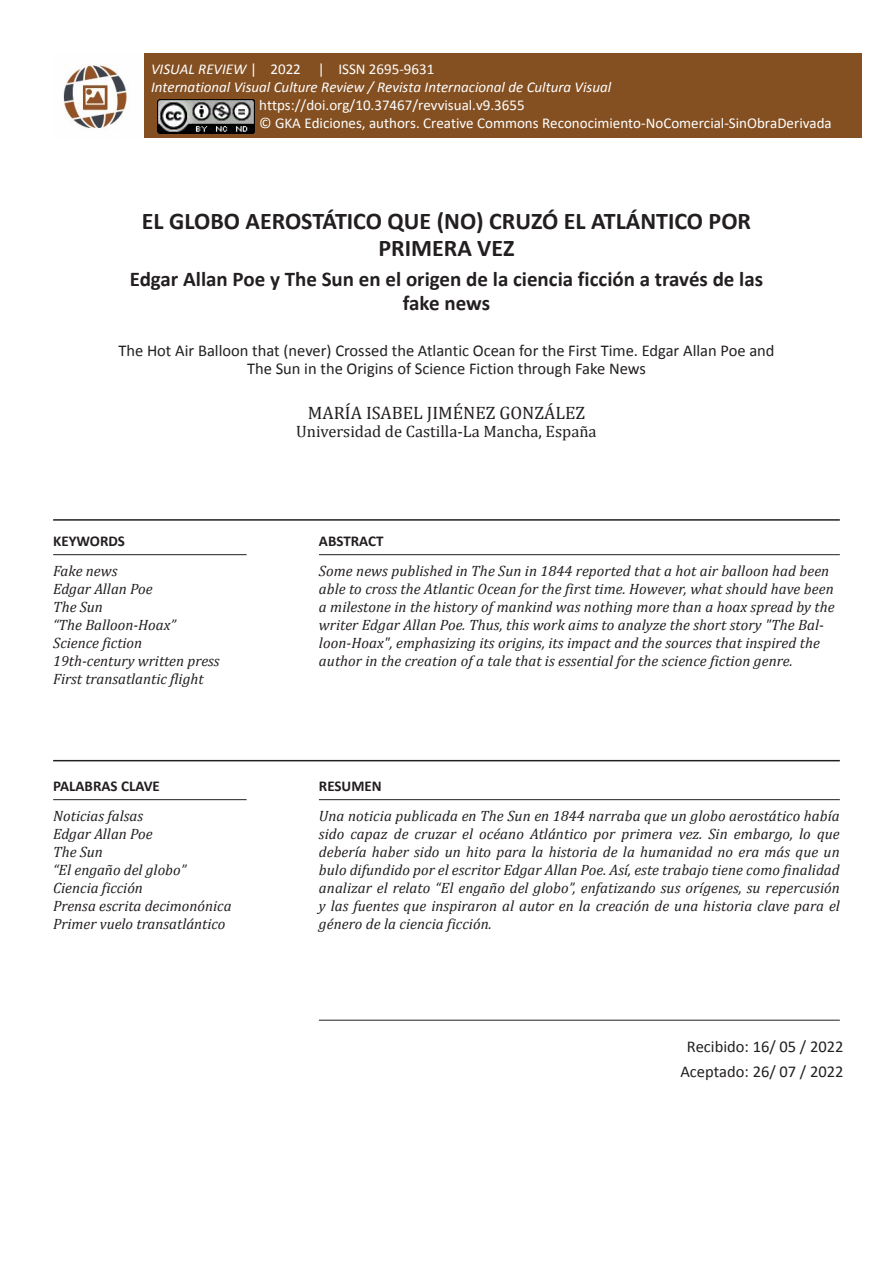
<style>
.page{position:relative;width:893px;height:1263px;background:#fff}
.page>*{position:absolute;margin:0;border:0;box-sizing:border-box;transform-origin:0 0}
.Titulo_Artículo{font:700 24px/27px "Calibri";color:#231f20;text-align:center}
.Subtitulo_Artículo{font:700 21px/24px "Calibri";color:#231f20;text-align:center}
.Autor{font:18px "Cambria";color:#231f20}
.Titulo_Ingles{font:16.5px/18px "Calibri";color:#231f20;text-align:center}
.DATE-HOME{font:16.5px/24.6px "Calibri";color:#231f20;text-align:center}
.Cita{font:16.5px "Cambria";color:#231f20}
.CONTENT-HOME{font:italic 15px/18px "Cambria";letter-spacing:.005em;color:#231f20}
.t1{font:15px "Calibri";color:#fff}
.t2{font:italic 15px "Calibri";color:#fff}
.WORDS-HOME{font:700 15px "Calibri";color:#231f20}
.s1{font-style:italic}
</style>
<div class="page">
<hr style="left:53px;top:519px;width:787px;height:2px;background:#231f20">
<hr style="left:53px;top:760px;width:787px;height:1px;background:#231f20">
<hr style="left:53px;top:554px;width:194px;height:1px;background:#231f20">
<hr style="left:53px;top:799px;width:194px;height:1px;background:#231f20">
<hr style="left:319px;top:554px;width:521px;height:1px;background:#231f20">
<hr style="left:319px;top:799px;width:521px;height:1px;background:#231f20">
<hr style="left:319px;top:1020px;width:521px;height:1px;background:#231f20">
<img style="left:63px;top:64px;width:64px;height:66px">
<div style="left:144px;top:53px;width:718px;height:85px;background:#845022"></div>
<img style="left:158px;top:99px;width:97px;height:34px">
<p class="t1" style="left:151px;top:60px;width:285px"><span class="s1">VISUAL REVIEW</span> | 2022 | ISSN 2695-9631</p>
<p class="t2" style="left:151px;top:78px;width:462px">International Visual Culture Review / Revista Internacional de Cultura Visual</p>
<p class="t1" style="left:259px;top:96px;width:267px">https://doi.org/10.37467/revvisual.v9.3655</p>
<p class="t1" style="left:259px;top:113px;width:574px">© GKA Ediciones, authors. Creative Commons Reconocimiento-NoComercial-SinObraDerivada</p>
<p class="Titulo_Artículo" style="left:142px;top:206px;width:611px">EL GLOBO AEROSTÁTICO QUE (NO) CRUZÓ EL ATLÁNTICO POR<br>PRIMERA VEZ</p>
<p class="Subtitulo_Artículo" style="left:130px;top:267px;width:635px">Edgar Allan Poe y The Sun en el origen de la ciencia ficción a través de las fake news</p>
<p class="Titulo_Ingles" style="left:118px;top:341px;width:658px">The Hot Air Balloon that (never) Crossed the Atlantic Ocean for the First Time. Edgar Allan Poe and<br>The Sun in the Origins of Science Fiction through Fake News</p>
<p class="WORDS-HOME" style="left:53px;top:530px;width:73px">KEYWORDS</p>
<p class="CONTENT-HOME" style="left:53px;top:561px;width:66px">Fake news</p>
<p class="CONTENT-HOME" style="left:53px;top:579px;width:101px">Edgar Allan Poe</p>
<p class="CONTENT-HOME" style="left:53px;top:597px;width:51px">The Sun</p>
<p class="CONTENT-HOME" style="left:53px;top:615px;width:124px">“The Balloon-Hoax”</p>
<p class="CONTENT-HOME" style="left:53px;top:633px;width:91px">Science fiction</p>
<p class="CONTENT-HOME" style="left:53px;top:651px;width:168px">19th-century written press</p>
<p class="CONTENT-HOME" style="left:53px;top:669px;width:152px">First transatlantic flight</p>
<p class="WORDS-HOME" style="left:53px;top:775px;width:108px">PALABRAS CLAVE</p>
<p class="CONTENT-HOME" style="left:53px;top:806px;width:92px">Noticias falsas</p>
<p class="CONTENT-HOME" style="left:53px;top:824px;width:101px">Edgar Allan Poe</p>
<p class="CONTENT-HOME" style="left:53px;top:842px;width:51px">The Sun</p>
<p class="CONTENT-HOME" style="left:53px;top:860px;width:135px">“El engaño del globo”</p>
<p class="CONTENT-HOME" style="left:53px;top:878px;width:91px">Ciencia ficción</p>
<p class="CONTENT-HOME" style="left:53px;top:896px;width:180px">Prensa escrita decimonónica</p>
<p class="CONTENT-HOME" style="left:53px;top:914px;width:174px">Primer vuelo transatlántico</p>
<p class="Autor" style="left:308px;top:402px;width:279px">MARÍA ISABEL JIMÉNEZ GONZÁLEZ</p>
<p class="Cita" style="left:296px;top:421px;width:302px">Universidad de Castilla-La Mancha, España</p>
<p class="WORDS-HOME" style="left:319px;top:530px;width:66px">ABSTRACT</p>
<p class="CONTENT-HOME" style="left:319px;top:561px;width:517px">Some news published in The Sun in 1844 reported that a hot air balloon had been able to cross the Atlantic Ocean for the first time. However, what should have been a milestone in the history of mankind was nothing more than a hoax spread by the writer Edgar Allan Poe. Thus, this work aims to analyze the short story "The Bal&shy;loon-Hoax", emphasizing its origins, its impact and the sources that inspired the author in the creation of a tale that is essential for the science fiction genre.</p>
<p class="WORDS-HOME" style="left:319px;top:775px;width:64px">RESUMEN</p>
<p class="CONTENT-HOME" style="left:319px;top:806px;width:522px;text-align:justify">Una noticia publicada en The Sun en 1844 narraba que un globo aerostático había sido capaz de cruzar el océano Atlántico por primera vez. Sin embargo, lo que debería haber sido un hito para la historia de la humanidad no era más que un bulo difundido por el escritor Edgar Allan Poe. Así, este trabajo tiene como finalidad analizar el relato “El engaño del globo”, enfatizando sus orígenes, su repercusión y las fuentes que inspiraron al autor en la creación de una historia clave para el género de la ciencia ficción.</p>
<p class="DATE-HOME" style="left:680px;top:1034px;width:165px">Recibido: 16/ 05 / 2022<br>Aceptado: 26/ 07 / 2022</p>
</div>
